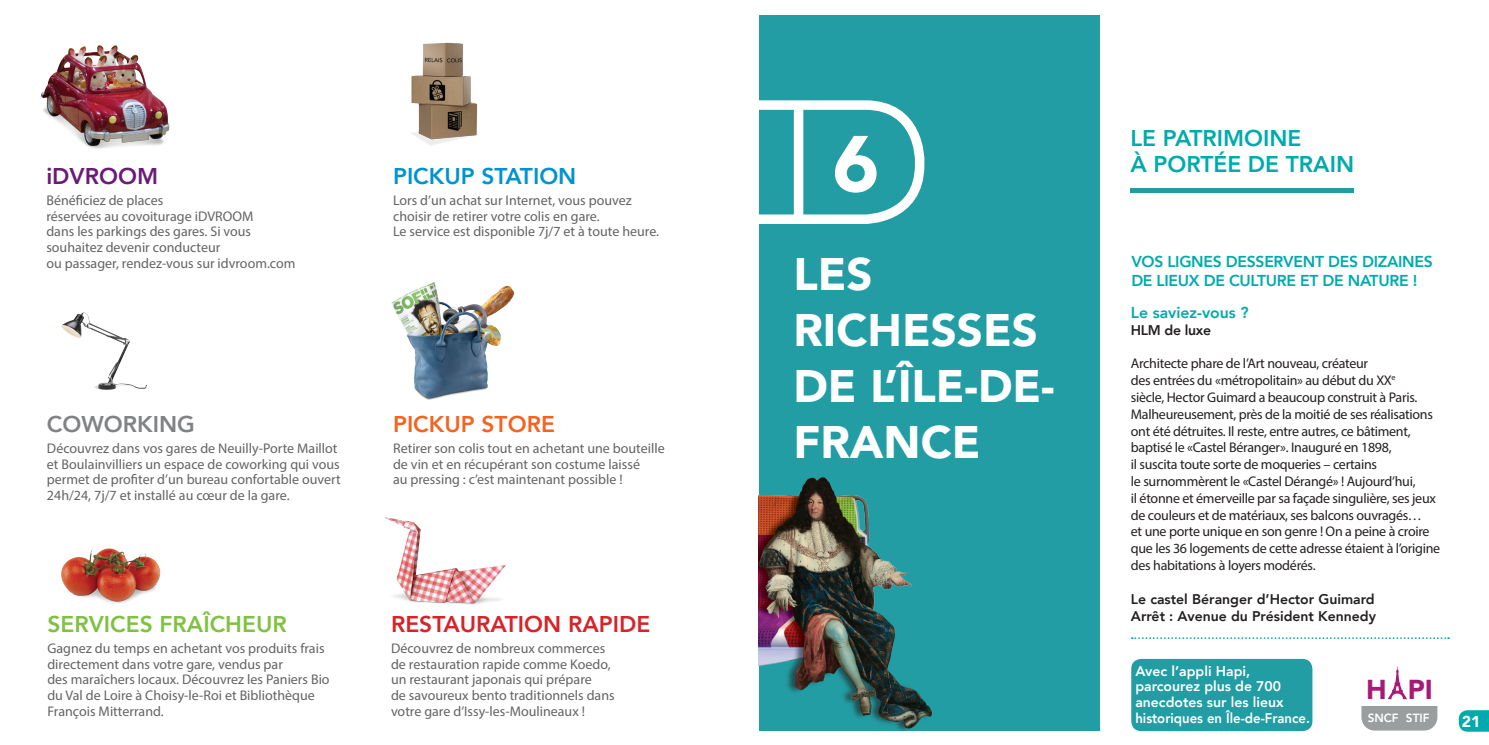
<style>
.page{position:relative;width:1489px;height:745px;background:#fff}
.page>*{position:absolute;margin:0;border:0;box-sizing:border-box;transform-origin:0 0}
.t1{font:900 78.75px "Avenir LT Com";color:#fff}
.t2{font:900 45.5px/56px "Avenir LT Com";color:#fff}
.t3{font:900 27.12px "Avenir";color:#a61b76}
.t4{font:800 22.75px/26.2px "Avenir LT Com";color:#00aaad}
.t5{font:800 22.75px "Avenir LT Com";color:#d72428}
.t6{font:800 22.75px "Avenir LT Com";color:#7fc241}
.t7{font:800 22.75px "Avenir LT Com";color:#0093d0}
.t8{font:800 22.75px "Avenir LT Com";color:#f36421}
.t9{font:800 22.75px "Avenir LT Com";color:#808285}
.t10{font:800 22.75px "Avenir LT Com";color:#6b1a78}
.t11{font:800 15.75px/18.9px "Avenir LT Com";letter-spacing:-.02em;color:#00aaad}
.t12{font:800 15.75px "Avenir LT Com";color:#00aaad}
.t13{font:900 15.75px "Avenir LT Com";color:#fff}
.t14{font:14px/15.8px "Myriad Pro";color:#636366}
.t15{font:14px/16.8px "Myriad Pro";letter-spacing:-.02em;color:#231f20}
.t16{font:800 14px/15.8px "Avenir LT Com";color:#fff}
.t17{font:800 14px/16.8px "Avenir LT Com";color:#231f20}
.t18{font:800 14px "Avenir LT Com";letter-spacing:-.02em;color:#231f20}
.t19{font:800 11.72px "Avenir";color:#fff}
</style>
<div class="page">
<img style="left:385px;top:517px;width:121px;height:88px">
<div style="left:758px;top:15px;width:341px;height:715px;background:#219da3"></div>
<div style="left:559px;top:100px;width:365px;height:124px;border:9px solid #fff;border-radius:54px"></div>
<div style="left:793px;top:103px;width:10px;height:118px;background:#fff"></div>
<hr style="left:1130px;top:188px;width:223px;height:4px;background:#219da3">
<img style="left:411px;top:42px;width:67px;height:103px">
<img style="left:61px;top:312px;width:86px;height:78px">
<img style="left:391px;top:282px;width:124px;height:118px">
<div style="left:1131px;top:658px;width:181px;height:72px;background:#219da3;border-radius:10px"></div>
<svg style="left:1131px;top:637px;width:317px;height:1px"></svg>
<img style="left:758px;top:434px;width:210px;height:297px">
<svg style="left:1458px;top:710px;width:30px;height:21px"></svg>
<img style="left:61px;top:546px;width:100px;height:58px">
<img style="left:41px;top:45px;width:129px;height:104px">
<svg style="left:1361px;top:666px;width:76px;height:64px"></svg>
<h3 class="t10" style="left:46px;top:162px;width:113px">iDVROOM</h3>
<p class="t14" style="left:46px;top:192px;width:250px">Bénéficiez de places<br>réservées au covoiturage iDVROOM<br>dans les parkings des gares. Si vous souhaitez devenir conducteur<br>ou passager, rendez-vous sur idvroom.com</p>
<h3 class="t7" style="left:393px;top:162px;width:185px">PICKUP STATION</h3>
<p class="t14" style="left:393px;top:192px;width:267px">Lors d’un achat sur Internet, vous pouvez choisir de retirer votre colis en gare.<br>Le service est disponible 7j/7 et à toute heure.</p>
<h3 class="t9" style="left:47px;top:410px;width:149px">COWORKING</h3>
<p class="t14" style="left:47px;top:440px;width:295px">Découvrez dans vos gares de Neuilly-Porte Maillot et Boulainvilliers un espace de coworking qui vous permet de profiter d’un bureau confortable ouvert 24h/24, 7j/7 et installé au cœur de la gare.</p>
<h3 class="t6" style="left:47px;top:610px;width:241px">SERVICES FRAÎCHEUR</h3>
<p class="t14" style="left:47px;top:639px;width:284px">Gagnez du temps en achetant vos produits frais directement dans votre gare, vendus par<br>des maraîchers locaux. Découvrez les Paniers Bio du Val de Loire à Choisy-le-Roi et Bibliothèque François Mitterrand.</p>
<h3 class="t8" style="left:393px;top:410px;width:163px">PICKUP STORE</h3>
<p class="t14" style="left:393px;top:440px;width:273px">Retirer son colis tout en achetant une bouteille de vin et en récupérant son costume laissé<br>au pressing : c’est maintenant possible !</p>
<h3 class="t5" style="left:391px;top:610px;width:261px">RESTAURATION RAPIDE</h3>
<p class="t14" style="left:391px;top:639px;width:225px">Découvrez de nombreux commerces de restauration rapide comme Koedo, un restaurant japonais qui prépare<br>de savoureux bento traditionnels dans votre gare d’Issy-les-Moulineaux !</p>
<h1 class="t1" style="left:832px;top:116px;width:48px">6</h1>
<h2 class="t2" style="left:793px;top:246px;width:263px">LES<br>RICHESSES<br>DE L’ÎLE-DE-<br>FRANCE</h2>
<h3 class="t4" style="left:1130px;top:125px;width:225px">LE PATRIMOINE<br>À PORTÉE DE TRAIN</h3>
<p class="t11" style="left:1131px;top:252px;width:303px">VOS LIGNES DESSERVENT DES DIZAINES<br>DE LIEUX DE CULTURE ET DE NATURE !</p>
<p class="t12" style="left:1130px;top:303px;width:119px">Le saviez-vous ?</p>
<p class="t18" style="left:1130px;top:321px;width:82px">HLM de luxe</p>
<p class="t15" style="left:1130px;top:354px;width:311px">Architecte phare de l’Art nouveau, créateur<br>des entrées du «métropolitain» au début du XX<sup>e<br></sup>siècle, Hector Guimard a beaucoup construit à Paris.<br>Malheureusement, près de la moitié de ses réalisations ont été détruites. Il reste, entre autres, ce bâtiment, baptisé le «Castel Béranger». Inauguré en 1898,<br>il suscita toute sorte de moqueries – certains<br>le surnommèrent le «Castel Dérangé» ! Aujourd’hui,<br>il étonne et émerveille par sa façade singulière, ses jeux de couleurs et de matériaux, ses balcons ouvragés…<br>et une porte unique en son genre ! On a peine à croire que les 36 logements de cette adresse étaient à l’origine des habitations à loyers modérés.</p>
<p class="t17" style="left:1130px;top:590px;width:247px">Le castel Béranger d’Hector Guimard<br>Arrêt : Avenue du Président Kennedy</p>
<p class="t16" style="left:1135px;top:662px;width:176px">Avec l’appli Hapi, parcourez plus de 700 anecdotes sur les lieux historiques en Île-de-France.</p>
<h3 class="t3" style="left:1365px;top:673px;width:68px">H PI</h3>
<p class="t19" style="left:1367px;top:710px;width:63px">SNCF STIF</p>
<p class="t13" style="left:1461px;top:711px;width:20px">21</p>
</div>
